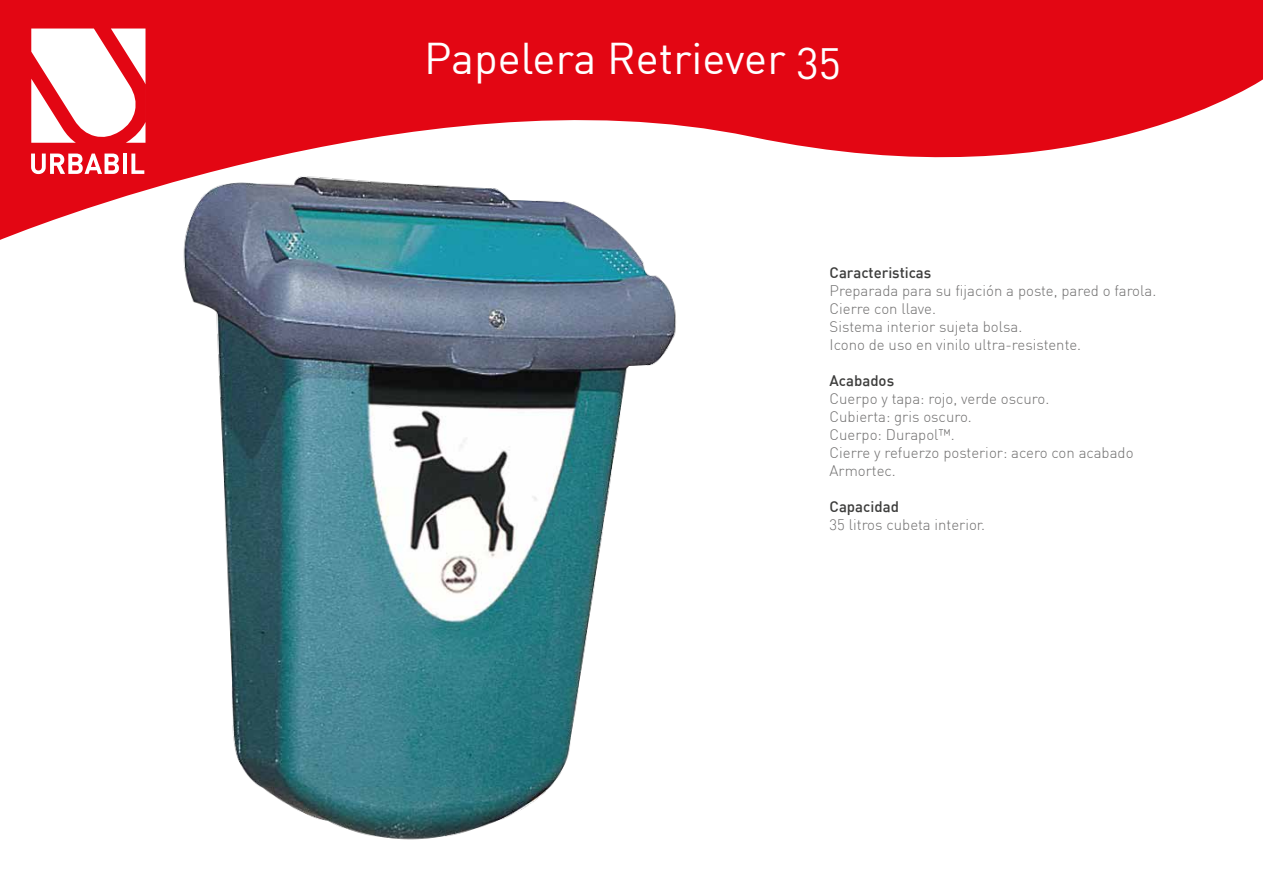
<style>
.page{position:relative;width:1263px;height:893px;background:#fff}
.page>*{position:absolute;margin:0;border:0;box-sizing:border-box;transform-origin:0 0}
.t1{font:43.5px "DIN Regular Alternate";color:#fff}
.t2{font:300 15px/18px "DIN";color:#706f6f}
.t3{font:500 15px "DIN";color:#3c3c3b}
</style>
<div class="page">
<svg style="left:0;top:0;width:1263px;height:240px;fill:#e30613"></svg>
<svg style="left:31px;top:154px;width:88px;height:20px"></svg>
<hr style="left:123px;top:154px;width:4px;height:20px;background:#fff">
<svg style="left:131px;top:154px;width:13px;height:20px"></svg>
<svg style="left:31px;top:29px;width:114px;height:114px"></svg>
<img style="left:167px;top:160px;width:536px;height:680px">
<h1 class="t1" style="left:424px;top:31px;width:419px">Papelera Retriever 35</h1>
<p class="t3" style="left:830px;top:263px;width:103px">Caracteristicas</p>
<p class="t2" style="left:830px;top:281px;width:328px">Preparada para su fijación a poste, pared o farola.<br>Cierre con llave.<br>Sistema interior sujeta bolsa.<br>Icono de uso en vinilo ultra-resistente.</p>
<p class="t3" style="left:830px;top:371px;width:66px">Acabados</p>
<p class="t2" style="left:830px;top:389px;width:305px">Cuerpo y tapa: rojo, verde oscuro.<br>Cubierta: gris oscuro.<br>Cuerpo: Durapol™.<br>Cierre y refuerzo posterior: acero con acabado<br>Armortec.</p>
<p class="t3" style="left:830px;top:497px;width:71px">Capacidad</p>
<p class="t2" style="left:830px;top:515px;width:157px">35 litros cubeta interior.</p>
</div>
